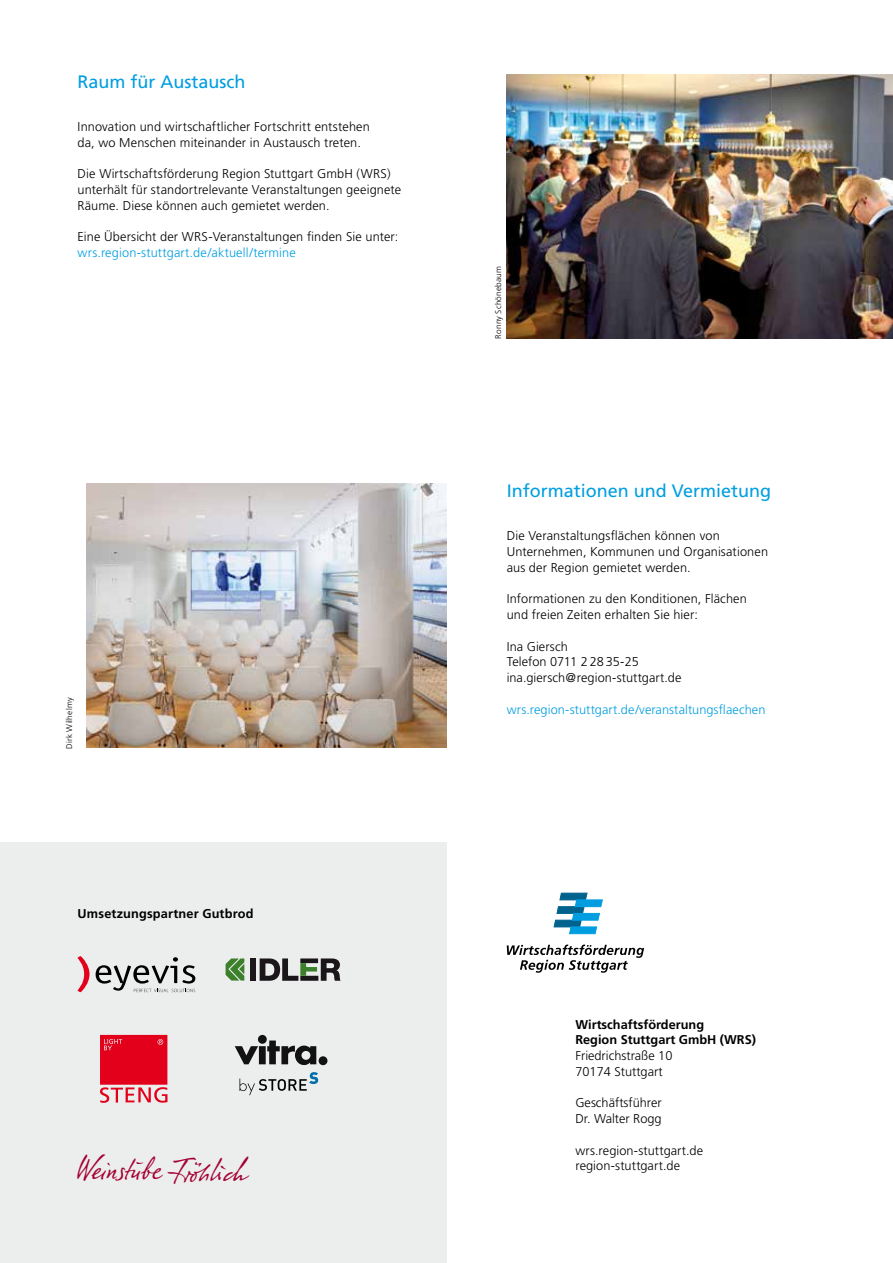
<style>
.page{position:relative;width:893px;height:1263px;background:#fff}
.page>*{position:absolute;margin:0;border:0;box-sizing:border-box;transform-origin:0 0}
.t1{font:100 37.05px "Weinstube";color:#a40133}
.t2{font:18px "Frutiger";color:#009ee0}
.t3{font:300 12.75px/15.8px "Frutiger";letter-spacing:.01em;color:#000}
.t4{font:300 12.75px "Frutiger";letter-spacing:.01em;color:#009ee0}
.t5{font:700 12.75px/15.8px "Frutiger";color:#000}
.t6{font:300 8.25px "Frutiger";letter-spacing:.025em;color:#000}
</style>
<div class="page">
<div style="left:0;top:842px;width:446px;height:421px;background:#eceded"></div>
<img style="left:507px;top:74px;width:386px;height:264px">
<img style="left:86px;top:484px;width:360px;height:264px">
<svg style="left:96px;top:957px;width:99px;height:35px"></svg>
<svg style="left:78px;top:956px;width:12px;height:36px"></svg>
<div style="left:250px;top:958px;width:6px;height:23px;background:#1a161a"></div>
<svg style="left:260px;top:958px;width:81px;height:23px"></svg>
<svg style="left:226px;top:958px;width:18px;height:22px"></svg>
<svg style="left:100px;top:1035px;width:67px;height:68px;background:#e32f44"></svg>
<svg style="left:235px;top:1035px;width:92px;height:30px"></svg>
<svg style="left:239px;top:1072px;width:79px;height:23px"></svg>
<svg style="left:554px;top:893px;width:48px;height:41px"></svg>
<svg style="left:507px;top:944px;width:137px;height:29px"></svg>
<h2 class="t2" style="left:78px;top:71px;width:170px">Raum für Austausch</h2>
<p class="t3" style="left:78px;top:119px;width:294px">Innovation und wirtschaftlicher Fortschritt entstehen da, wo Menschen miteinander in Austausch treten.</p>
<p class="t3" style="left:78px;top:166px;width:325px">Die Wirtschaftsförderung Region Stuttgart GmbH (WRS) unterhält für standortrelevante Veranstaltungen geeignete<br>Räume. Diese können auch gemietet werden.</p>
<p class="t3" style="left:78px;top:229px;width:322px">Eine Übersicht der WRS-Veranstaltungen finden Sie unter:</p>
<p class="t4" style="left:78px;top:245px;width:220px">wrs.region-stuttgart.de/aktuell/termine</p>
<p class="t6" style="left:65px;top:749px;width:52px;rotate:-90deg">Dirk Wilhelmy</p>
<p class="t5" style="left:78px;top:906px;width:178px">Umsetzungspartner Gutbrod</p>
<h1 class="t1" style="left:78px;top:1149px;width:174px">W</h1>
<p class="t6" style="left:493px;top:339px;width:74px;rotate:-90deg">Ronny Schönebaum</p>
<h2 class="t2" style="left:507px;top:480px;width:266px">Informationen und Vermietung</h2>
<p class="t3" style="left:507px;top:528px;width:263px">Die Veranstaltungsflächen können von<br>Unternehmen, Kommunen und Organisationen aus der Region gemietet werden.</p>
<p class="t3" style="left:507px;top:591px;width:242px">Informationen zu den Konditionen, Flächen und freien Zeiten erhalten Sie hier:</p>
<p class="t3" style="left:507px;top:638px;width:176px">Ina Giersch<br>Telefon 0711 2 28 35-25 ina.giersch@region-stuttgart.de</p>
<p class="t4" style="left:507px;top:702px;width:260px">wrs.region-stuttgart.de/veranstaltungsflaechen</p>
<p class="t5" style="left:575px;top:1016px;width:182px">Wirtschaftsförderung<br>Region Stuttgart GmbH (WRS)</p>
<p class="t3" style="left:575px;top:1048px;width:99px">Friedrichstraße 10<br>70174 Stuttgart</p>
<p class="t3" style="left:575px;top:1095px;width:88px">Geschäftsführer<br>Dr. Walter Rogg</p>
<p class="t3" style="left:575px;top:1142px;width:129px">wrs.region-stuttgart.de region-stuttgart.de</p>
</div>
